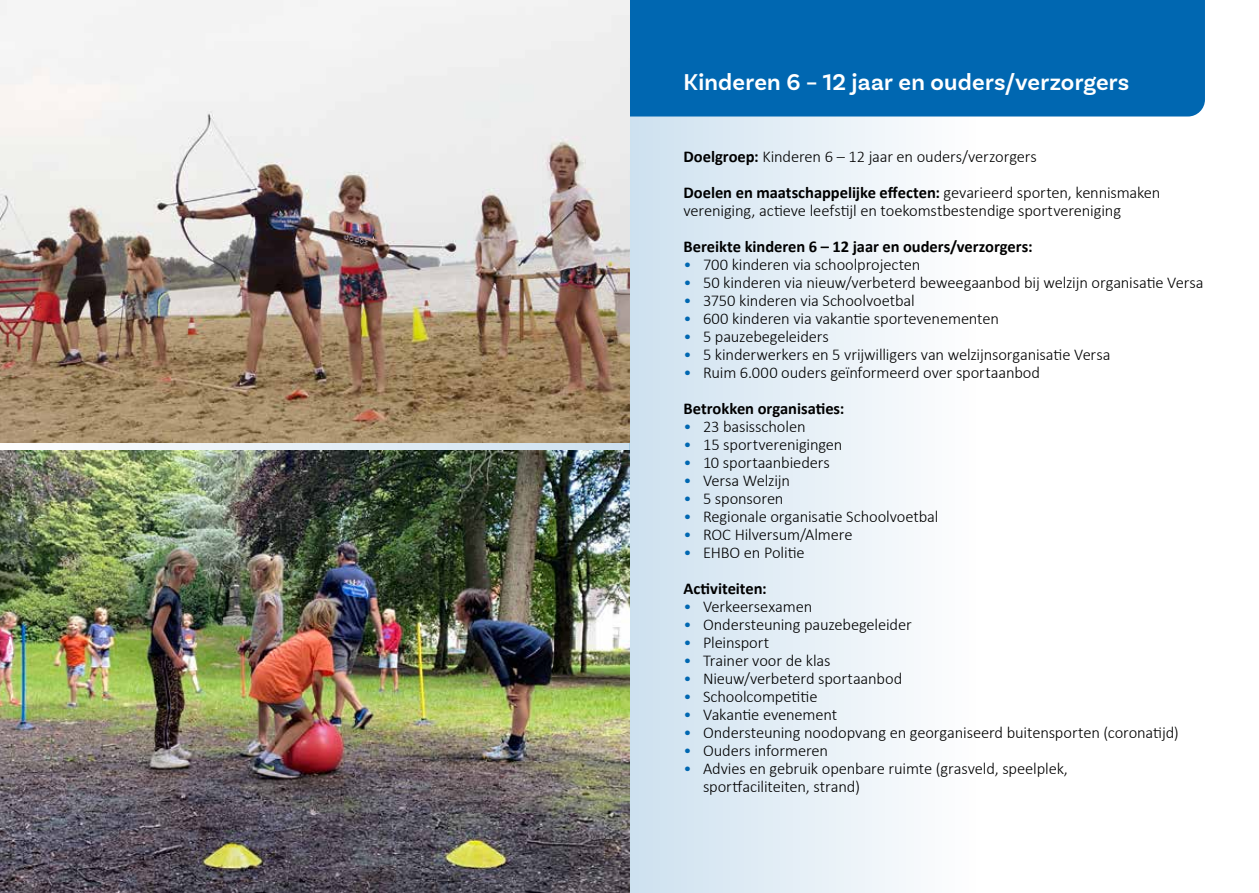
<style>
.page{position:relative;width:1259px;height:893px;background:#fff}
.page>*{position:absolute;margin:0;border:0;box-sizing:border-box;transform-origin:0 0}
.t1{font:600 24px "Basic Sans";letter-spacing:.01em;color:#fff}
.t2{font:300 16.5px/36px "Calibri";letter-spacing:-.01em;color:#000}
.t3{font:700 16.5px "Calibri";letter-spacing:-.005em;color:#000}
.s1{font-weight:700}
.s2{color:#0067b1}
</style>
<div class="page">
<div style="left:629px;top:0;width:352px;height:893px;background:linear-gradient(to right,#cde1ef,#fffffe)"></div>
<div style="left:629px;top:0;width:576px;height:117px;background:#0067b1"></div>
<img style="left:0;top:0;width:629px;height:442px">
<img style="left:0;top:451px;width:629px;height:442px">
<h1 class="t1" style="left:683px;top:68px;width:447px">Kinderen 6 – 12 jaar en ouders/verzorgers</h1>
<p class="t2" style="left:683px;top:138px;width:478px"><span class="s1">Doelgroep:</span> Kinderen 6 – 12 jaar en ouders/verzorgers<br><span class="s1">Doelen en maatschappelijke effecten:</span> gevarieerd sporten, kennismaken</p>
<p class="t2" style="left:683px;top:192px;width:439px">vereniging, actieve leefstijl en toekomstbestendige sportvereniging</p>
<p class="t3" style="left:683px;top:236px;width:351px">Bereikte kinderen 6 – 12 jaar en ouders/verzorgers:</p>
<p class="t2" style="left:683px;top:246px;width:238px"><span class="s2">•</span> 700 kinderen via schoolprojecten</p>
<p class="t2" style="left:683px;top:264px;width:522px"><span class="s2">•</span> 50 kinderen via nieuw/verbeterd beweegaanbod bij welzijn organisatie Versa</p>
<p class="t2" style="left:683px;top:282px;width:233px"><span class="s2">•</span> 3750 kinderen via Schoolvoetbal</p>
<p class="t2" style="left:683px;top:300px;width:317px"><span class="s2">•</span> 600 kinderen via vakantie sportevenementen</p>
<p class="t2" style="left:683px;top:318px;width:147px"><span class="s2">•</span> 5 pauzebegeleiders</p>
<p class="t2" style="left:683px;top:336px;width:428px"><span class="s2">•</span> 5 kinderwerkers en 5 vrijwilligers van welzijnsorganisatie Versa</p>
<p class="t2" style="left:683px;top:354px;width:358px"><span class="s2">•</span> Ruim 6.000 ouders geïnformeerd over sportaanbod<br><span class="s1">Betrokken organisaties:</span></p>
<p class="t2" style="left:683px;top:408px;width:124px"><span class="s2">•</span> 23 basisscholen</p>
<p class="t2" style="left:683px;top:426px;width:161px"><span class="s2">•</span> 15 sportverenigingen</p>
<p class="t2" style="left:683px;top:444px;width:148px"><span class="s2">•</span> 10 sportaanbieders</p>
<p class="t2" style="left:683px;top:462px;width:108px"><span class="s2">•</span> Versa Welzijn</p>
<p class="t2" style="left:683px;top:480px;width:102px"><span class="s2">•</span> 5 sponsoren</p>
<p class="t2" style="left:683px;top:498px;width:256px"><span class="s2">•</span> Regionale organisatie Schoolvoetbal</p>
<p class="t2" style="left:683px;top:516px;width:170px"><span class="s2">•</span> ROC Hilversum/Almere</p>
<p class="t2" style="left:683px;top:534px;width:123px"><span class="s2">•</span> EHBO en Politie<br><span class="s1">Activiteiten:</span></p>
<p class="t2" style="left:683px;top:588px;width:130px"><span class="s2">•</span> Verkeersexamen</p>
<p class="t2" style="left:683px;top:606px;width:230px"><span class="s2">•</span> Ondersteuning pauzebegeleider</p>
<p class="t2" style="left:683px;top:624px;width:87px"><span class="s2">•</span> Pleinsport</p>
<p class="t2" style="left:683px;top:642px;width:148px"><span class="s2">•</span> Trainer voor de klas</p>
<p class="t2" style="left:683px;top:660px;width:220px"><span class="s2">•</span> Nieuw/verbeterd sportaanbod</p>
<p class="t2" style="left:683px;top:678px;width:135px"><span class="s2">•</span> Schoolcompetitie</p>
<p class="t2" style="left:683px;top:696px;width:155px"><span class="s2">•</span> Vakantie evenement</p>
<p class="t2" style="left:683px;top:714px;width:497px"><span class="s2">•</span> Ondersteuning noodopvang en georganiseerd buitensporten (coronatijd)</p>
<p class="t2" style="left:683px;top:732px;width:146px"><span class="s2">•</span> Ouders informeren</p>
<p class="t2" style="left:703px;top:759px;width:366px;line-height:18px;text-indent:-20px"><span class="s2">•</span> Advies en gebruik openbare ruimte (grasveld, speelplek, sportfaciliteiten, strand)</p>
</div>
